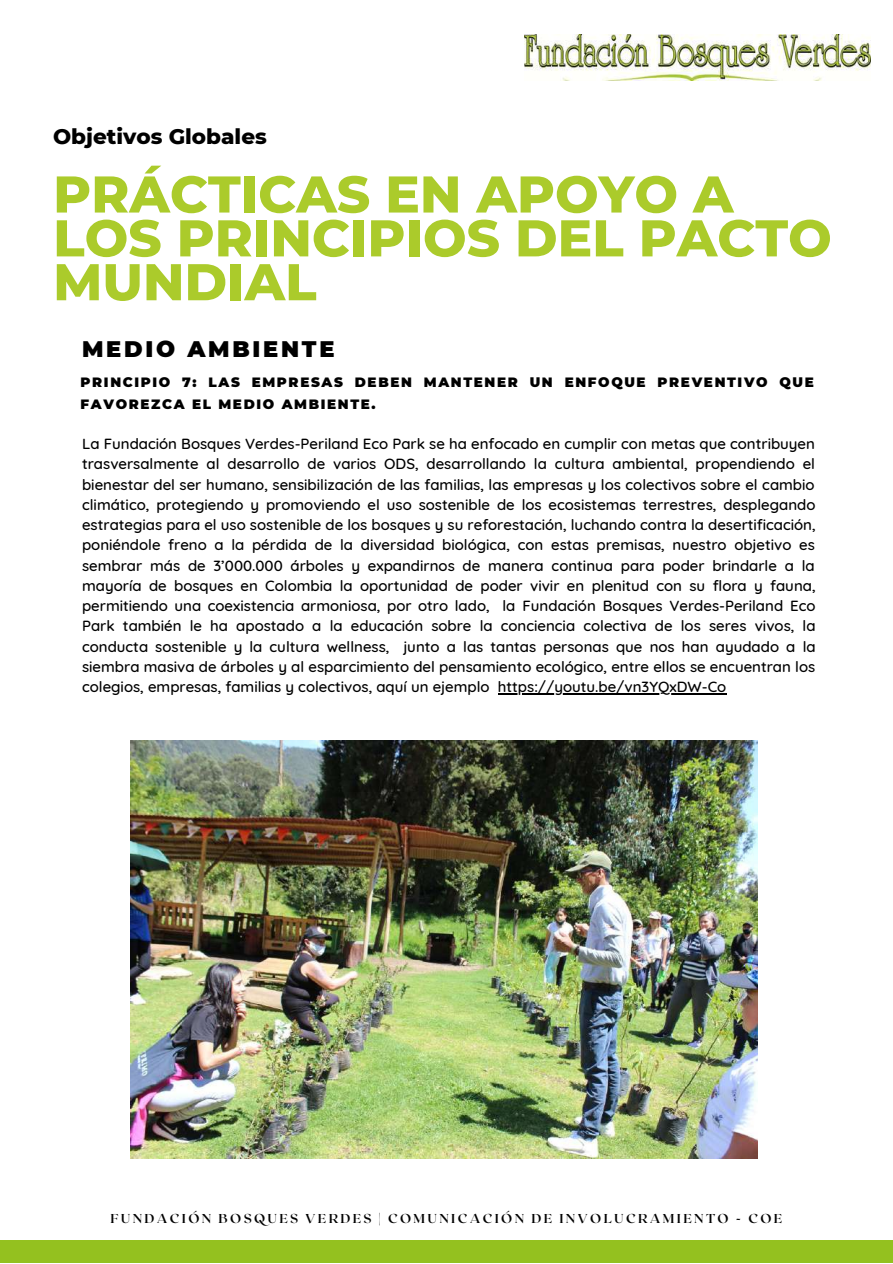
<style>
.page{position:relative;width:893px;height:1264px;background:#fff}
.page>*{position:absolute;margin:0;border:0;box-sizing:border-box;transform-origin:0 0}
.t1{font:800 51.6px/43.8px "Montserrat";color:#abcb2b}
.t2{font:900 22.5px "Montserrat";letter-spacing:.12em;color:#000}
.t3{font:800 21.45px "Montserrat";color:#000}
.t4{font:500 15px/20.2px "Quicksand";color:#000;text-align:justify}
.t5{font:900 13.5px/21.3px "Montserrat";letter-spacing:.12em;color:#000}
.t6{font:700 12.9px "Roxborough CF";letter-spacing:.18em;color:#000}
</style>
<div class="page">
<div style="left:0;top:1240px;width:892px;height:22px;background:#94c11f"></div>
<img style="left:524px;top:34px;width:346px;height:46px">
<img style="left:131px;top:740px;width:626px;height:418px">
<hr style="left:498px;top:693px;width:228px;height:1px;background:#000">
<h3 class="t3" style="left:53px;top:123px;width:215px">Objetivos Globales</h3>
<h1 class="t1" style="left:53px;top:172px;width:780px">PRÁCTICAS EN APOYO A<br>LOS PRINCIPIOS DEL PACTO<br>MUNDIAL</h1>
<h2 class="t2" style="left:82px;top:335px;width:254px">MEDIO AMBIENTE</h2>
<p class="t5" style="left:81px;top:372px;width:734px">PRINCIPIO 7: LAS EMPRESAS DEBEN MANTENER UN ENFOQUE PREVENTIVO QUE<br>FAVOREZCA EL MEDIO AMBIENTE.</p>
<p class="t4" style="left:82px;top:433px;width:735px">La Fundación Bosques Verdes-Periland Eco Park se ha enfocado en cumplir con metas que contribuyen trasversalmente al desarrollo de varios ODS, desarrollando la cultura ambiental, propendiendo el bienestar del ser humano, sensibilización de las familias, las empresas y los colectivos sobre el cambio climático, protegiendo y promoviendo el uso sostenible de los ecosistemas terrestres, desplegando estrategias para el uso sostenible de los bosques y su reforestación, luchando contra la desertificación, poniéndole freno a la pérdida de la diversidad biológica, con estas premisas, nuestro objetivo es sembrar más de 3’000.000 árboles y expandirnos de manera continua para poder brindarle a la mayoría de bosques en Colombia la oportunidad de poder vivir en plenitud con su flora y fauna, permitiendo una coexistencia armoniosa, por otro lado, la Fundación Bosques Verdes-Periland Eco Park también le ha apostado a la educación sobre la conciencia colectiva de los seres vivos, la conducta sostenible y la cultura wellness, junto a las tantas personas que nos han ayudado a la siembra masiva de árboles y al esparcimiento del pensamiento ecológico, entre ellos se encuentran los colegios, empresas, familias y colectivos, aquí un ejemplo https://youtu.be/vn3YQxDW-Co</p>
<p class="t6" style="left:110px;top:1209px;width:673px">FUNDACIÓN BOSQUES VERDES | COMUNICACIÓN DE INVOLUCRAMIENTO - COE</p>
</div>
